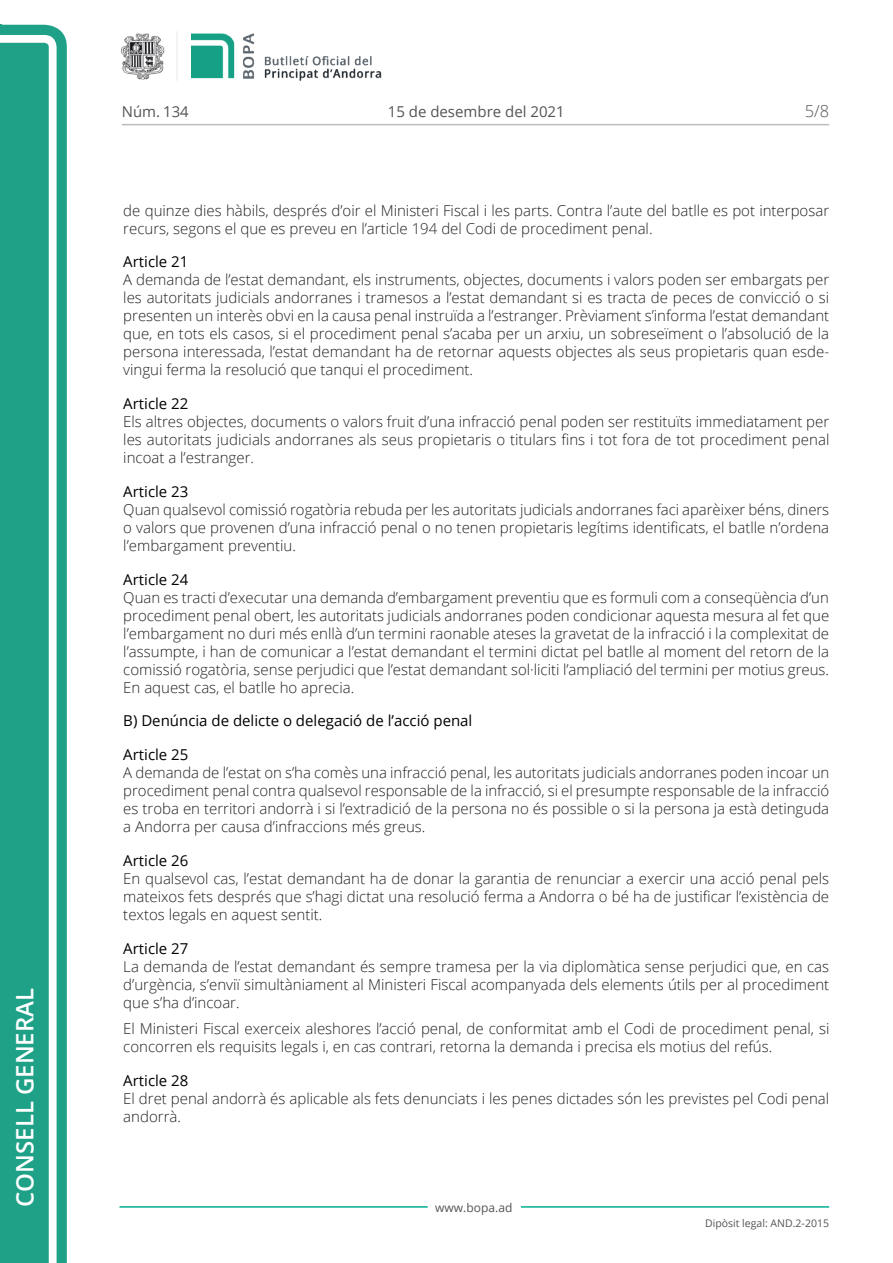
<style>
.page{position:relative;width:893px;height:1263px;background:#fff}
.page>*{position:absolute;margin:0;border:0;box-sizing:border-box;transform-origin:0 0}
.t1{font:600 24px "Open Sans";color:#fff}
.t2{font:300 16.5px "Open Sans";color:#545454}
.Body_text{font:300 15px/18px "Open Sans";color:#231f20;text-align:justify}
.Titol_7{font:15px "Open Sans";color:#000}
.Titol_7_plus{font:15px "Open Sans";color:#000}
.t3{font:15px "Open Sans";color:#545454}
.t4{font:12px "Open Sans";color:#545454}
.t5{font:10.5px "Open Sans";color:#545454}
</style>
<div class="page">
<svg style="left:0;top:25px;width:67px;height:1238px;fill:#1ea187"></svg>
<div style="left:0;top:43px;width:49px;height:1220px;background:#1ea187"></div>
<img style="left:122px;top:32px;width:260px;height:49px">
<hr style="left:119px;top:1206px;width:309px;height:2px;background:#00ae91">
<hr style="left:521px;top:1206px;width:308px;height:2px;background:#00ae91">
<hr style="left:122px;top:124px;width:707px;height:1px;background:#bcbdc0">
<h1 class="t1" style="left:8px;top:1207px;width:220px;rotate:-90deg">Consell General</h1>
<p class="t3" style="left:122px;top:102px;width:68px">Núm. 134</p>
<p class="t3" style="left:388px;top:102px;width:178px">15 de desembre del 2021</p>
<p class="t2" style="left:805px;top:100px;width:26px">5/8</p>
<p class="Body_text" style="left:123px;top:201px;width:707px">de quinze dies hàbils, després d’oir el Ministeri Fiscal i les parts. Contra l’aute del batlle es pot interposar recurs, segons el que es preveu en l’article 194 del Codi de procediment penal.</p>
<p class="Titol_7" style="left:123px;top:252px;width:67px">Article 21</p>
<p class="Body_text" style="left:123px;top:270px;width:707px">A demanda de l’estat demandant, els instruments, objectes, documents i valors poden ser embargats per les autoritats judicials andorranes i tramesos a l’estat demandant si es tracta de peces de convicció o si presenten un interès obvi en la causa penal instruïda a l’estranger. Prèviament s’informa l’estat demandant que, en tots els casos, si el procediment penal s’acaba per un arxiu, un sobreseïment o l’absolució de la persona interessada, l’estat demandant ha de retornar aquests objectes als seus propietaris quan esde&shy;vingui ferma la resolució que tanqui el procediment.</p>
<p class="Titol_7" style="left:123px;top:393px;width:67px">Article 22</p>
<p class="Body_text" style="left:123px;top:412px;width:708px">Els altres objectes, documents o valors fruit d’una infracció penal poden ser restituïts immediatament per les autoritats judicials andorranes als seus propietaris o titulars fins i tot fora de tot procediment penal incoat a l’estranger.</p>
<p class="Titol_7" style="left:123px;top:481px;width:67px">Article 23</p>
<p class="Body_text" style="left:123px;top:500px;width:707px">Quan qualsevol comissió rogatòria rebuda per les autoritats judicials andorranes faci aparèixer béns, diners o valors que provenen d’una infracció penal o no tenen propietaris legítims identificats, el batlle n’ordena l’embargament preventiu.</p>
<p class="Titol_7" style="left:123px;top:569px;width:67px">Article 24</p>
<p class="Body_text" style="left:123px;top:588px;width:707px">Quan es tracti d’executar una demanda d’embargament preventiu que es formuli com a conseqüència d’un procediment penal obert, les autoritats judicials andorranes poden condicionar aquesta mesura al fet que l’embargament no duri més enllà d’un termini raonable ateses la gravetat de la infracció i la complexitat de l’assumpte, i han de comunicar a l’estat demandant el termini dictat pel batlle al moment del retorn de la comissió rogatòria, sense perjudici que l’estat demandant sol·liciti l’ampliació del termini per motius greus.<br>En aquest cas, el batlle ho aprecia.</p>
<p class="Titol_7_plus" style="left:123px;top:711px;width:351px">B) Denúncia de delicte o delegació de l’acció penal</p>
<p class="Titol_7" style="left:123px;top:744px;width:67px">Article 25</p>
<p class="Body_text" style="left:123px;top:763px;width:707px">A demanda de l’estat on s’ha comès una infracció penal, les autoritats judicials andorranes poden incoar un procediment penal contra qualsevol responsable de la infracció, si el presumpte responsable de la infracció es troba en territori andorrà i si l’extradició de la persona no és possible o si la persona ja està detinguda a Andorra per causa d’infraccions més greus.</p>
<p class="Titol_7" style="left:123px;top:850px;width:67px">Article 26</p>
<p class="Body_text" style="left:123px;top:869px;width:707px">En qualsevol cas, l’estat demandant ha de donar la garantia de renunciar a exercir una acció penal pels mateixos fets després que s’hagi dictat una resolució ferma a Andorra o bé ha de justificar l’existència de textos legals en aquest sentit.</p>
<p class="Titol_7" style="left:123px;top:938px;width:67px">Article 27</p>
<p class="Body_text" style="left:123px;top:957px;width:707px">La demanda de l’estat demandant és sempre tramesa per la via diplomàtica sense perjudici que, en cas d’urgència, s’enviï simultàniament al Ministeri Fiscal acompanyada dels elements útils per al procediment que s’ha d’incoar.</p>
<p class="Body_text" style="left:123px;top:1019px;width:708px">El Ministeri Fiscal exerceix aleshores l’acció penal, de conformitat amb el Codi de procediment penal, si concorren els requisits legals i, en cas contrari, retorna la demanda i precisa els motius del refús.</p>
<p class="Titol_7" style="left:123px;top:1070px;width:67px">Article 28</p>
<p class="Body_text" style="left:123px;top:1089px;width:707px">El dret penal andorrà és aplicable als fets denunciats i les penes dictades són les previstes pel Codi penal andorrà.</p>
<p class="t4" style="left:435px;top:1199px;width:79px">www.bopa.ad</p>
<p class="t5" style="left:705px;top:1216px;width:125px">Dipòsit legal: AND.2-2015</p>
</div>
